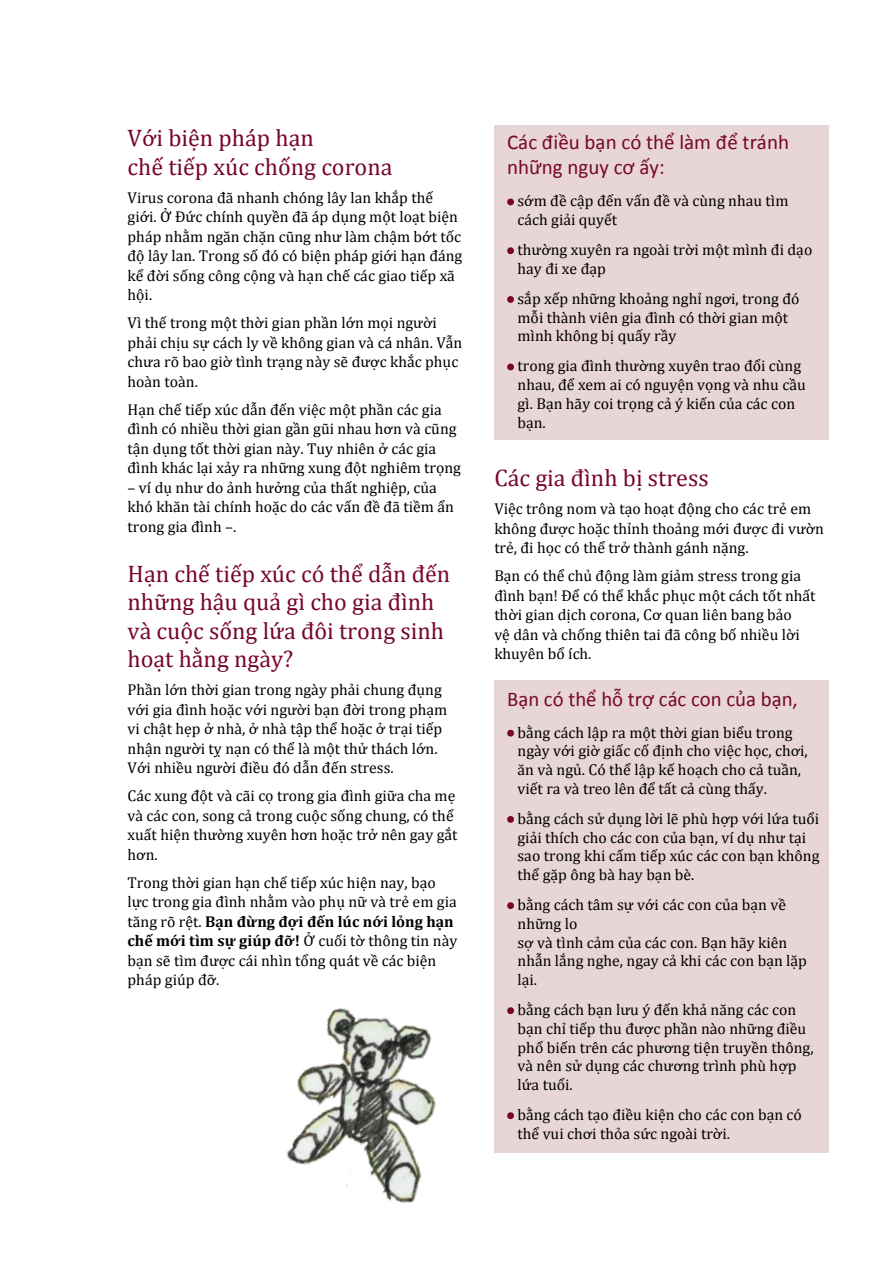
<style>
.page{position:relative;width:893px;height:1263px;background:#fff}
.page>*{position:absolute;margin:0;border:0;box-sizing:border-box;transform-origin:0 0}
.Head_3_BMG{font:24px/28.5px "Cambria";color:#77072a}
.ZÜ_BMG{font:21px/25.2px "Calibri";color:#77072a}
.Fließ_BMG{font:15.75px/19.5px "Cambria";color:#000}
.Fließ_aufzählung_BMG{font:15.75px/18.8px "Cambria";color:#000}
.s1{font-weight:700}
.s2{font-weight:700;color:#77072a}
</style>
<div class="page">
<div style="left:494px;top:125px;width:335px;height:314px;background:#e8d5d6"></div>
<div style="left:494px;top:680px;width:335px;height:473px;background:#e8d5d6"></div>
<svg style="left:507px;top:198px;width:7px;height:8px"></svg>
<svg style="left:507px;top:247px;width:7px;height:8px"></svg>
<svg style="left:507px;top:296px;width:7px;height:7px"></svg>
<svg style="left:507px;top:363px;width:7px;height:8px"></svg>
<svg style="left:507px;top:729px;width:7px;height:8px"></svg>
<svg style="left:507px;top:816px;width:7px;height:7px"></svg>
<svg style="left:507px;top:902px;width:7px;height:7px"></svg>
<svg style="left:507px;top:1007px;width:7px;height:8px"></svg>
<svg style="left:507px;top:1112px;width:7px;height:8px"></svg>
<img style="left:286px;top:1008px;width:150px;height:196px">
<h3 class="Head_3_BMG" style="left:128px;top:124px;width:266px">Với biện pháp hạn<br>chế tiếp xúc chống corona</h3>
<p class="Fließ_BMG" style="left:128px;top:188px;width:336px">Virus corona đã nhanh chóng lây lan khắp thế giới. Ở Đức chính quyền đã áp dụng một loạt biện pháp nhằm ngăn chặn cũng như làm chậm bớt tốc độ lây lan. Trong số đó có biện pháp giới hạn đáng kể đời sống công cộng và hạn chế các giao tiếp xã hội.</p>
<p class="Fließ_BMG" style="left:128px;top:313px;width:336px">Vì thế trong một thời gian phần lớn mọi người phải chịu sự cách ly về không gian và cá nhân. Vẫn chưa rõ bao giờ tình trạng này sẽ được khắc phục hoàn toàn.</p>
<p class="Fließ_BMG" style="left:128px;top:400px;width:335px">Hạn chế tiếp xúc dẫn đến việc một phần các gia đình có nhiều thời gian gần gũi nhau hơn và cũng tận dụng tốt thời gian này. Tuy nhiên ở các gia đình khác lại xảy ra những xung đột nghiêm trọng</p>
<p class="Fließ_BMG" style="left:128px;top:478px;width:328px">– ví dụ như do ảnh hưởng của thất nghiệp, của khó khăn tài chính hoặc do các vấn đề đã tiềm ẩn trong gia đình –.</p>
<h3 class="Head_3_BMG" style="left:128px;top:559px;width:324px">Hạn chế tiếp xúc có thể dẫn đến những hậu quả gì cho gia đình và cuộc sống lứa đôi trong sinh hoạt hằng ngày?</h3>
<p class="Fließ_BMG" style="left:128px;top:680px;width:321px">Phần lớn thời gian trong ngày phải chung đụng với gia đình hoặc với người bạn đời trong phạm vi chật hẹp ở nhà, ở nhà tập thể hoặc ở trại tiếp nhận người tỵ nạn có thể là một thử thách lớn.<br>Với nhiều người điều đó dẫn đến stress.</p>
<p class="Fließ_BMG" style="left:128px;top:786px;width:331px">Các xung đột và cãi cọ trong gia đình giữa cha mẹ và các con, song cả trong cuộc sống chung, có thể xuất hiện thường xuyên hơn hoặc trở nên gay gắt hơn.</p>
<p class="Fließ_BMG" style="left:128px;top:872px;width:331px">Trong thời gian hạn chế tiếp xúc hiện nay, bạo lực trong gia đình nhằm vào phụ nữ và trẻ em gia tăng rõ rệt. <span class="s1">Bạn đừng đợi đến lúc nới lỏng hạn chế mới tìm sự giúp đỡ!</span> Ở cuối tờ thông tin này bạn sẽ tìm được cái nhìn tổng quát về các biện pháp giúp đỡ.</p>
<h4 class="ZÜ_BMG" style="left:507px;top:130px;width:283px">Các điều bạn có thể làm để tránh những nguy cơ ấy:</h4>
<p class="Fließ_aufzählung_BMG" style="left:517px;top:192px;width:272px;text-indent:-10px"><span class="s2">•</span> sớm đề cập đến vấn đề và cùng nhau tìm cách giải quyết</p>
<p class="Fließ_aufzählung_BMG" style="left:517px;top:240px;width:296px;text-indent:-10px"><span class="s2">•</span> thường xuyên ra ngoài trời một mình đi dạo hay đi xe đạp</p>
<p class="Fließ_aufzählung_BMG" style="left:517px;top:289px;width:284px;text-indent:-10px"><span class="s2">•</span> sắp xếp những khoảng nghỉ ngơi, trong đó mỗi thành viên gia đình có thời gian một mình không bị quấy rầy</p>
<p class="Fließ_aufzählung_BMG" style="left:517px;top:357px;width:290px;text-indent:-10px"><span class="s2">•</span> trong gia đình thường xuyên trao đổi cùng nhau, để xem ai có nguyện vọng và nhu cầu gì. Bạn hãy coi trọng cả ý kiến của các con bạn.</p>
<h3 class="Head_3_BMG" style="left:494px;top:463px;width:216px">Các gia đình bị stress</h3>
<p class="Fließ_BMG" style="left:494px;top:499px;width:331px">Việc trông nom và tạo hoạt động cho các trẻ em không được hoặc thỉnh thoảng mới được đi vườn trẻ, đi học có thể trở thành gánh nặng.</p>
<p class="Fließ_BMG" style="left:494px;top:566px;width:323px">Bạn có thể chủ động làm giảm stress trong gia đình bạn! Để có thể khắc phục một cách tốt nhất thời gian dịch corona, Cơ quan liên bang bảo<br>vệ dân và chống thiên tai đã công bố nhiều lời khuyên bổ ích.</p>
<h4 class="ZÜ_BMG" style="left:507px;top:686px;width:292px">Bạn có thể hỗ trợ các con của bạn,</h4>
<p class="Fließ_aufzählung_BMG" style="left:517px;top:723px;width:292px;text-indent:-10px"><span class="s2">•</span> bằng cách lập ra một thời gian biểu trong ngày với giờ giấc cố định cho việc học, chơi, ăn và ngủ. Có thể lập kế hoạch cho cả tuần, viết ra và treo lên để tất cả cùng thấy.</p>
<p class="Fließ_aufzählung_BMG" style="left:517px;top:809px;width:303px;text-indent:-10px"><span class="s2">•</span> bằng cách sử dụng lời lẽ phù hợp với lứa tuổi giải thích cho các con của bạn, ví dụ như tại sao trong khi cấm tiếp xúc các con bạn không thể gặp ông bà hay bạn bè.</p>
<p class="Fließ_aufzählung_BMG" style="left:517px;top:895px;width:291px;text-indent:-10px"><span class="s2">•</span> bằng cách tâm sự với các con của bạn về những lo<br>sợ và tình cảm của các con. Bạn hãy kiên nhẫn lắng nghe, ngay cả khi các con bạn lặp lại.</p>
<p class="Fließ_aufzählung_BMG" style="left:517px;top:1000px;width:298px;text-indent:-10px"><span class="s2">•</span> bằng cách bạn lưu ý đến khả năng các con bạn chỉ tiếp thu được phần nào những điều phổ biến trên các phương tiện truyền thông, và nên sử dụng các chương trình phù hợp lứa tuổi.</p>
<p class="Fließ_aufzählung_BMG" style="left:517px;top:1105px;width:286px;text-indent:-10px"><span class="s2">•</span> bằng cách tạo điều kiện cho các con bạn có thể vui chơi thỏa sức ngoài trời.</p>
</div>
